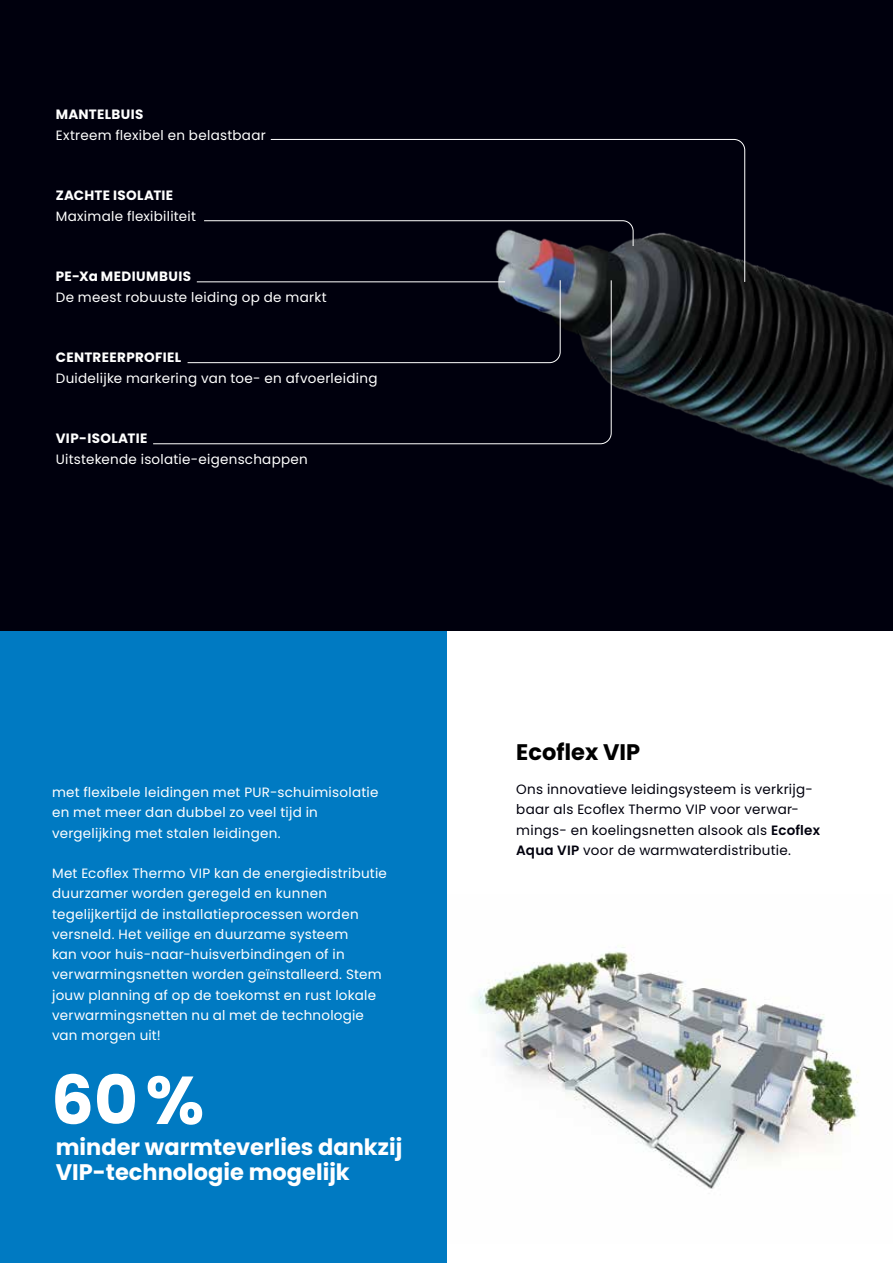
<style>
.page{position:relative;width:893px;height:1263px;background:#00000d}
.page>*{position:absolute;margin:0;border:0;box-sizing:border-box;transform-origin:0 0}
.t1{font:700 67.5px "Poppins";color:#fff}
.t2{font:700 22.5px/24.8px "Poppins";color:#fff}
.t3{font:700 22.5px "Poppins";color:#000}
.t4{font:13.5px/20.2px "Poppins";letter-spacing:.02em;color:#fff}
.t5{font:13.5px/20.2px "Poppins";letter-spacing:.02em;color:#00000d}
.t6{font:700 13.5px "Poppins";letter-spacing:.025em;color:#fff}
.s1{font-weight:600}
</style>
<div class="page">
<div style="left:0;top:631px;width:893px;height:632px;background:#fff"></div>
<img style="left:446px;top:895px;width:413px;height:349px">
<div style="left:0;top:631px;width:446px;height:632px;background:#007ac2"></div>
<img style="left:409px;top:138px;width:484px;height:350px">
<svg style="left:270px;top:139px;width:475px;height:144px"></svg>
<svg style="left:204px;top:220px;width:430px;height:27px"></svg>
<svg style="left:153px;top:280px;width:459px;height:164px"></svg>
<p class="t6" style="left:56px;top:107px;width:89px">MANTELBUIS</p>
<p class="t4" style="left:56px;top:125px;width:211px">Extreem flexibel en belastbaar</p>
<p class="t6" style="left:56px;top:188px;width:119px">ZACHTE ISOLATIE</p>
<p class="t4" style="left:56px;top:206px;width:142px">Maximale flexibiliteit</p>
<p class="t6" style="left:56px;top:269px;width:137px">PE-Xa MEDIUMBUIS</p>
<p class="t4" style="left:56px;top:287px;width:273px">De meest robuuste leiding op de markt</p>
<p class="t6" style="left:56px;top:350px;width:127px">CENTREERPROFIEL</p>
<p class="t4" style="left:56px;top:368px;width:323px">Duidelijke markering van toe- en afvoerleiding</p>
<p class="t6" style="left:56px;top:431px;width:93px">VIP-ISOLATIE</p>
<p class="t4" style="left:56px;top:449px;width:254px">Uitstekende isolatie-eigenschappen</p>
<p class="t4" style="left:52px;top:782px;width:328px">met flexibele leidingen met PUR-schuimisolatie en met meer dan dubbel zo veel tijd in vergelijking met stalen leidingen.</p>
<p class="t4" style="left:52px;top:863px;width:336px">Met Ecoflex Thermo VIP kan de energiedistributie duurzamer worden geregeld en kunnen tegelijkertijd de installatieprocessen worden versneld. Het veilige en duurzame systeem<br>kan voor huis-naar-huisverbindingen of in verwarmingsnetten worden geïnstalleerd. Stem jouw planning af op de toekomst en rust lokale verwarmingsnetten nu al met de technologie van morgen uit!</p>
<h1 class="t1" style="left:51px;top:1061px;width:155px">60 %</h1>
<h2 class="t2" style="left:56px;top:1135px;width:348px">minder warmteverlies dankzij<br>VIP-technologie mogelijk</h2>
<h2 class="t3" style="left:516px;top:739px;width:125px">Ecoflex VIP</h2>
<p class="t5" style="left:516px;top:779px;width:305px">Ons innovatieve leidingsysteem is verkrijg&shy;baar als Ecoflex Thermo VIP voor verwar&shy;mings- en koelingsnetten alsook als <span class="s1">Ecoflex Aqua VIP</span> voor de warmwaterdistributie.</p>
</div>
